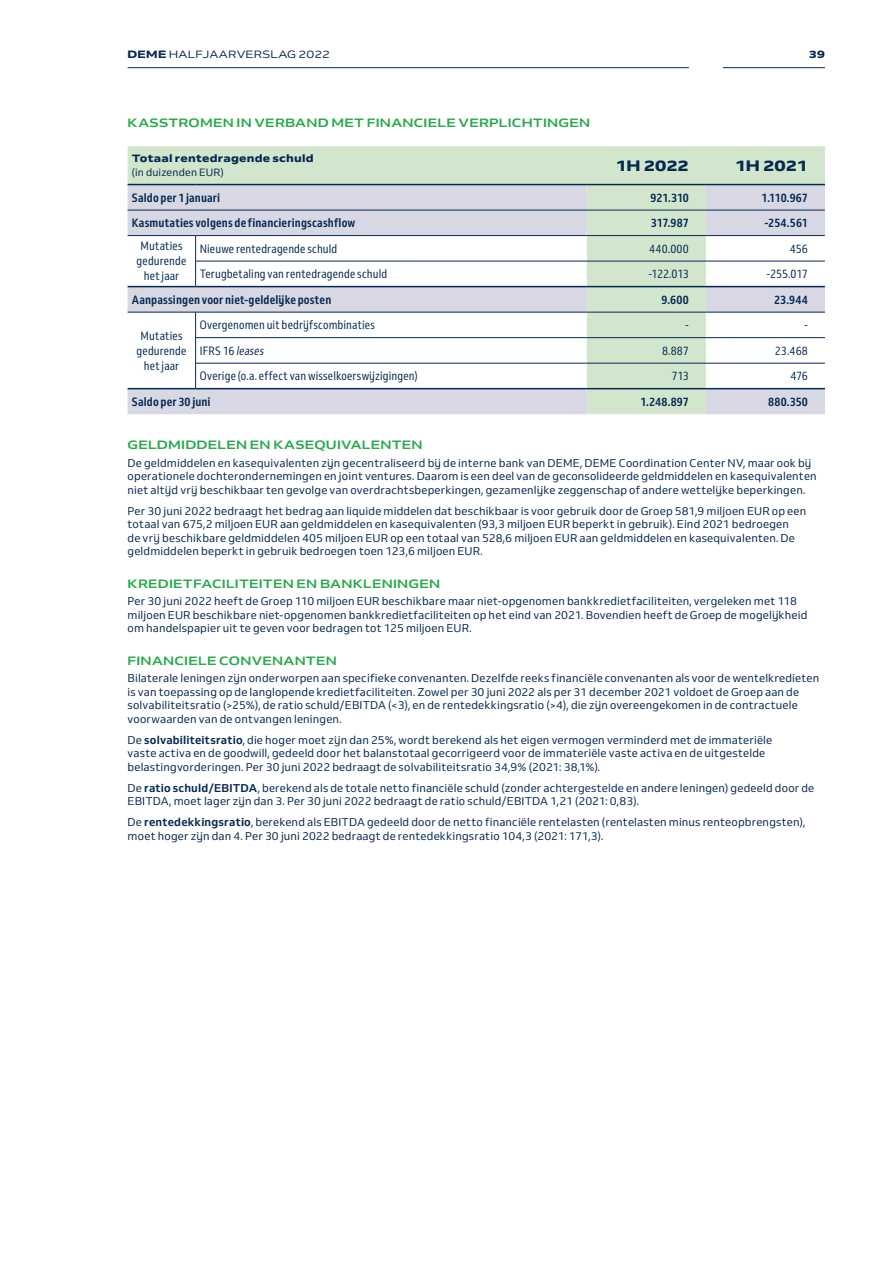
<style>
.page{position:relative;width:893px;height:1263px;background:#fff}
.page>*{position:absolute;margin:0;border:0;box-sizing:border-box;transform-origin:0 0}
.t1{font:15px "Venn Semi Ex X Bold";letter-spacing:-.005em;color:#062951}
.t2{font:12px/15px "Venn Semi Cd";letter-spacing:.01em;color:#062951;text-align:center}
.t3{font:700 12px "Venn Semi Cd";letter-spacing:.015em;color:#062951}
.t4{font:700 12px "Venn Semi Ex";letter-spacing:.02em;color:#29a94d}
.t5{font:11.25px/13.5px "Venn";letter-spacing:.015em;color:#062951}
.t6{font:10.5px "Venn Semi Ex X Bold";letter-spacing:.025em;color:#062951}
.t7{font:10.5px "Venn Semi Ex";letter-spacing:.02em;color:#062951}
.t8{font:10.5px "Venn";letter-spacing:.01em;color:#062951}
.s1{font-family:"Venn Semi Ex X Bold"}
.s2{font-style:italic}
.s3{font-weight:700}
</style>
<div class="page">
<hr style="left:723px;top:67px;width:102px;height:1px;background:#062951">
<hr style="left:128px;top:67px;width:561px;height:1px;background:#062951">
<div style="left:128px;top:146px;width:697px;height:38px;background:#d1e6cc"></div>
<svg style="left:128px;top:185px;width:697px;height:229px"></svg>
<hr style="left:128px;top:210px;width:68px;height:1px;background:#062951">
<hr style="left:196px;top:210px;width:391px;height:1px;background:#062951">
<hr style="left:587px;top:210px;width:119px;height:1px;background:#062951">
<hr style="left:706px;top:210px;width:119px;height:1px;background:#062951">
<hr style="left:128px;top:235px;width:68px;height:1px;background:#062951">
<hr style="left:196px;top:235px;width:391px;height:1px;background:#062951">
<hr style="left:587px;top:235px;width:119px;height:1px;background:#062951">
<hr style="left:706px;top:235px;width:119px;height:1px;background:#062951">
<hr style="left:195px;top:261px;width:392px;height:1px;background:#062951">
<hr style="left:587px;top:261px;width:119px;height:1px;background:#062951">
<hr style="left:706px;top:261px;width:119px;height:1px;background:#062951">
<hr style="left:128px;top:312px;width:68px;height:1px;background:#062951">
<hr style="left:196px;top:312px;width:391px;height:1px;background:#062951">
<hr style="left:587px;top:312px;width:119px;height:1px;background:#062951">
<hr style="left:706px;top:312px;width:119px;height:1px;background:#062951">
<hr style="left:195px;top:337px;width:392px;height:1px;background:#062951">
<hr style="left:587px;top:337px;width:119px;height:1px;background:#062951">
<hr style="left:706px;top:337px;width:119px;height:1px;background:#062951">
<hr style="left:195px;top:363px;width:392px;height:1px;background:#062951">
<hr style="left:587px;top:363px;width:119px;height:1px;background:#062951">
<hr style="left:706px;top:363px;width:119px;height:1px;background:#062951">
<hr style="left:128px;top:184px;width:68px;height:1px;background:#062951">
<hr style="left:196px;top:184px;width:391px;height:1px;background:#062951">
<hr style="left:587px;top:184px;width:119px;height:1px;background:#062951">
<hr style="left:706px;top:184px;width:119px;height:1px;background:#062951">
<hr style="left:587px;top:286px;width:119px;height:1px;background:#062951">
<hr style="left:706px;top:286px;width:119px;height:1px;background:#062951">
<hr style="left:128px;top:286px;width:68px;height:1px;background:#062951">
<hr style="left:196px;top:286px;width:391px;height:1px;background:#062951">
<hr style="left:128px;top:388px;width:68px;height:1px;background:#062951">
<hr style="left:196px;top:388px;width:391px;height:1px;background:#062951">
<hr style="left:587px;top:388px;width:119px;height:1px;background:#062951">
<hr style="left:706px;top:388px;width:119px;height:1px;background:#062951">
<svg style="left:195px;top:236px;width:1px;height:50px"></svg>
<svg style="left:195px;top:312px;width:1px;height:76px"></svg>
<p class="t7" style="left:128px;top:48px;width:204px"><span class="s1">DEME</span> HALFJAARVERSLAG 2022</p>
<p class="t6" style="left:809px;top:48px;width:18px">39</p>
<p class="t4" style="left:128px;top:116px;width:464px">KASSTROMEN IN VERBAND MET FINANCIELE VERPLICHTINGEN</p>
<p class="t6" style="left:132px;top:152px;width:183px">Totaal rentedragende schuld</p>
<p class="t8" style="left:132px;top:166px;width:93px">(in duizenden EUR)</p>
<h1 class="t1" style="left:616px;top:156px;width:75px">1H 2022</h1>
<h1 class="t1" style="left:735px;top:156px;width:74px">1H 2021</h1>
<p class="t3" style="left:132px;top:190px;width:90px">Saldo per 1 januari</p>
<p class="t3" style="left:650px;top:190px;width:40px">921.310</p>
<p class="t3" style="left:761px;top:190px;width:48px">1.110.967</p>
<p class="t3" style="left:132px;top:216px;width:225px">Kasmutaties volgens de financieringscashflow</p>
<p class="t3" style="left:651px;top:216px;width:39px">317.987</p>
<p class="t3" style="left:764px;top:216px;width:45px">-254.561</p>
<p class="t2" style="left:137px;top:238px;width:51px">Mutaties gedurende het jaar</p>
<p class="t2" style="left:200px;top:241px;width:139px">Nieuwe rentedragende schuld</p>
<p class="t2" style="left:649px;top:241px;width:41px">440.000</p>
<p class="t2" style="left:790px;top:241px;width:19px">456</p>
<p class="t2" style="left:200px;top:266px;width:189px">Terugbetaling van rentedragende schuld</p>
<p class="t2" style="left:648px;top:266px;width:42px">-122.013</p>
<p class="t2" style="left:766px;top:266px;width:43px">-255.017</p>
<p class="t3" style="left:132px;top:292px;width:201px">Aanpassingen voor niet-geldelijke posten</p>
<p class="t3" style="left:661px;top:292px;width:29px">9.600</p>
<p class="t3" style="left:774px;top:292px;width:35px">23.944</p>
<p class="t2" style="left:137px;top:328px;width:51px">Mutaties gedurende het jaar</p>
<p class="t2" style="left:200px;top:317px;width:177px">Overgenomen uit bedrijfscombinaties</p>
<p class="t2" style="left:685px;top:317px;width:5px">-</p>
<p class="t2" style="left:804px;top:317px;width:5px">-</p>
<p class="t2" style="left:200px;top:343px;width:67px">I F R S 1 6 <span class="s2">leases</span></p>
<p class="t2" style="left:662px;top:343px;width:28px">8.887</p>
<p class="t2" style="left:775px;top:343px;width:35px">23.468</p>
<p class="t2" style="left:200px;top:368px;width:219px">Overige (o.a. effect van wisselkoerswijzigingen)</p>
<p class="t2" style="left:671px;top:368px;width:19px">713</p>
<p class="t2" style="left:790px;top:368px;width:19px">476</p>
<p class="t3" style="left:132px;top:394px;width:80px">Saldo per 30 juni</p>
<p class="t3" style="left:640px;top:394px;width:50px">1.248.897</p>
<p class="t3" style="left:768px;top:394px;width:41px">880.350</p>
<p class="t4" style="left:128px;top:437px;width:297px">GELDMIDDELEN EN KASEQUIVALENTEN</p>
<p class="t5" style="left:128px;top:456px;width:691px">De geldmiddelen en kasequivalenten zijn gecentraliseerd bij de interne bank van DEME, DEME Coordination Center NV, maar ook bij operationele dochterondernemingen en joint ventures. Daarom is een deel van de geconsolideerde geldmiddelen en kasequivalenten niet altijd vrij beschikbaar ten gevolge van overdrachtsbeperkingen, gezamenlijke zeggenschap of andere wettelijke beperkingen.</p>
<p class="t5" style="left:128px;top:504px;width:680px">Per 30 juni 2022 bedraagt het bedrag aan liquide middelen dat beschikbaar is voor gebruik door de Groep 581,9 miljoen EUR op een totaal van 675,2 miljoen EUR aan geldmiddelen en kasequivalenten (93,3 miljoen EUR beperkt in gebruik). Eind 2021 bedroegen<br>de vrij beschikbare geldmiddelen 405 miljoen EUR op een totaal van 528,6 miljoen EUR aan geldmiddelen en kasequivalenten. De geldmiddelen beperkt in gebruik bedroegen toen 123,6 miljoen EUR.</p>
<p class="t4" style="left:128px;top:576px;width:314px">KREDIETFACILITEITEN EN BANKLENINGEN</p>
<p class="t5" style="left:128px;top:594px;width:681px">Per 30 juni 2022 heeft de Groep 110 miljoen EUR beschikbare maar niet-opgenomen bankkredietfaciliteiten, vergeleken met 118 miljoen EUR beschikbare niet-opgenomen bankkredietfaciliteiten op het eind van 2021. Bovendien heeft de Groep de mogelijkheid om handelspapier uit te geven voor bedragen tot 125 miljoen EUR.</p>
<p class="t4" style="left:128px;top:653px;width:211px">FINANCIELE CONVENANTEN</p>
<p class="t5" style="left:128px;top:671px;width:693px">Bilaterale leningen zijn onderworpen aan specifieke convenanten. Dezelfde reeks financiële convenanten als voor de wentelkredieten is van toepassing op de langlopende kredietfaciliteiten. Zowel per 30 juni 2022 als per 31 december 2021 voldoet de Groep aan de solvabiliteitsratio (&gt;25%), de ratio schuld/EBITDA (&lt;3), en de rentedekkingsratio (&gt;4), die zijn overeengekomen in de contractuele voorwaarden van de ontvangen leningen.</p>
<p class="t5" style="left:128px;top:733px;width:646px">De <span class="s3">solvabiliteitsratio</span>, die hoger moet zijn dan 25%, wordt berekend als het eigen vermogen verminderd met de immateriële vaste activa en de goodwill, gedeeld door het balanstotaal gecorrigeerd voor de immateriële vaste activa en de uitgestelde belastingvorderingen. Per 30 juni 2022 bedraagt de solvabiliteitsratio 34,9% (2021: 38,1%).</p>
<p class="t5" style="left:128px;top:781px;width:688px">De <span class="s3">ratio schuld/EBITDA</span>, berekend als de totale netto financiële schuld (zonder achtergestelde en andere leningen) gedeeld door de<br>EBITDA, moet lager zijn dan 3. Per 30 juni 2022 bedraagt de ratio schuld/EBITDA 1,21 (2021: 0,83).</p>
<p class="t5" style="left:128px;top:815px;width:679px">De <span class="s3">rentedekkingsratio</span>, berekend als EBITDA gedeeld door de netto financiële rentelasten (rentelasten minus renteopbrengsten), moet hoger zijn dan 4. Per 30 juni 2022 bedraagt de rentedekkingsratio 104,3 (2021: 171,3).</p>
</div>
